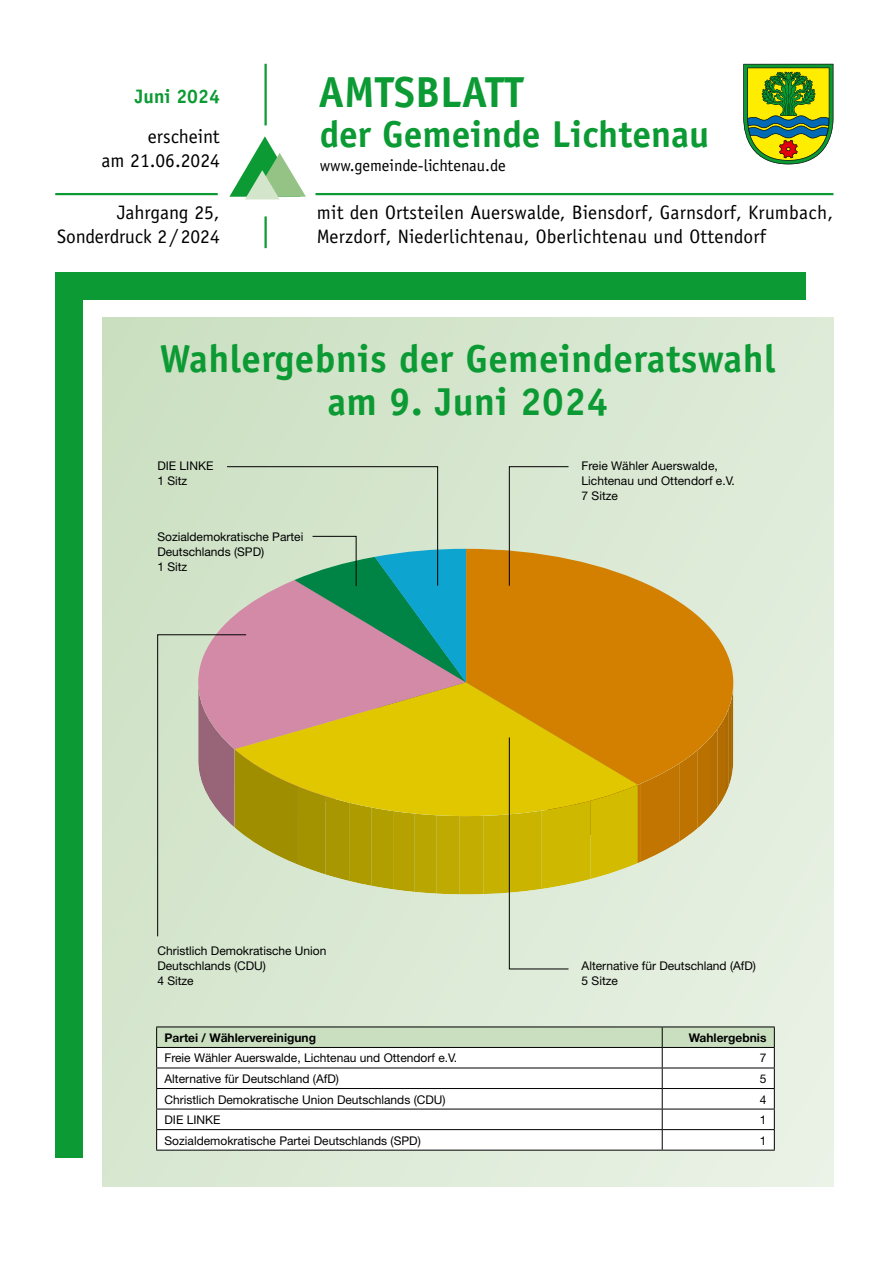
<style>
.page{position:relative;width:893px;height:1263px;background:#fff}
.page>*{position:absolute;margin:0;border:0;box-sizing:border-box;transform-origin:0 0}
.t1{font:700 43.5px "Officina Sans";color:#0b9a33}
.t2{font:700 39px/43.5px "Officina Sans";letter-spacing:.01em;color:#0b9a33;text-align:center}
.t3{font:700 37.5px "Officina Sans";color:#0b9a33}
.t4{font:19.5px/24px "Officina Sans";letter-spacing:.01em;color:#000}
.t5{font:700 19.5px "Officina Sans";color:#0b9a33}
.t6{font:16.5px "Officina Sans";color:#000}
.t7{font:12px/15px "Helvetica Neue";color:#000}
.t8{font:700 12px "Helvetica Neue";color:#000}
</style>
<div class="page">
<div style="left:55px;top:272px;width:751px;height:886px;background:#0b9a33"></div>
<div style="left:83px;top:300px;width:730px;height:886px;background:#fff"></div>
<div style="left:102px;top:317px;width:731px;height:869px;background:linear-gradient(to right,#cfe2c6,#e3eede)"></div>
<hr style="left:156px;top:1026px;width:506px;height:1px;background:#000">
<hr style="left:662px;top:1026px;width:113px;height:1px;background:#000">
<svg style="left:156px;top:1027px;width:619px;height:123px"></svg>
<hr style="left:156px;top:1150px;width:506px;height:1px;background:#000">
<hr style="left:662px;top:1150px;width:113px;height:1px;background:#000">
<svg style="left:157px;top:466px;width:577px;height:504px;background:#c9bc77"></svg>
<hr style="left:55px;top:193px;width:163px;height:2px;background:#0b9a33">
<hr style="left:315px;top:193px;width:518px;height:2px;background:#0b9a33">
<hr style="left:264px;top:216px;width:3px;height:32px;background:#0b9a33">
<hr style="left:264px;top:64px;width:3px;height:61px;background:#0b9a33">
<svg style="left:229px;top:136px;width:77px;height:63px"></svg>
<svg style="left:743px;top:64px;width:90px;height:100px;background:#89a937"></svg>
<h3 class="t5" style="left:135px;top:84px;width:86px">Juni 2024</h3>
<h3 class="t4" style="left:148px;top:125px;width:73px">erscheint</h3>
<h3 class="t4" style="left:101px;top:149px;width:120px">am 21.06.2024</h3>
<h3 class="t4" style="left:57px;top:201px;width:164px;line-height:23.4px;text-align:right">Jahrgang 25,<br>Sonderdruck 2/ 2024</h3>
<h1 class="t1" style="left:318px;top:65px;width:207px">Amtsblatt</h1>
<h3 class="t3" style="left:320px;top:111px;width:391px">der Gemeinde Lichtenau</h3>
<h3 class="t6" style="left:320px;top:156px;width:187px">www.gemeinde-lichtenau.de</h3>
<h3 class="t4" style="left:317px;top:200px;width:518px">mit den Ortsteilen Auerswalde, Biensdorf, Garnsdorf, Krumbach,<br>Merzdorf, Niederlichtenau, Oberlichtenau und Ottendorf</h3>
<h2 class="t2" style="left:160px;top:336px;width:617px">Wahlergebnis der Gemeinderatswahl am 9. Juni 2024</h2>
<p class="t7" style="left:157px;top:458px;width:58px">DIE LINKE<br>1 Sitz</p>
<p class="t7" style="left:157px;top:529px;width:147px">Sozialdemokratische Partei<br>Deutschlands (SPD)<br>1 Sitz</p>
<p class="t7" style="left:157px;top:943px;width:171px">Christlich Demokratische Union<br>Deutschlands (CDU)<br>4 Sitze</p>
<p class="t7" style="left:582px;top:458px;width:155px">Freie Wähler Auerswalde,<br>Lichtenau und Ottendorf e.V.<br>7 Sitze</p>
<p class="t7" style="left:582px;top:958px;width:176px">Alternative für Deutschland (AfD)<br>5 Sitze</p>
<p class="t8" style="left:165px;top:1030px;width:153px">Partei / Wählervereinigung</p>
<p class="t8" style="left:689px;top:1030px;width:79px">Wahlergebnis</p>
<p class="t7" style="left:165px;top:1050px;width:294px">Freie Wähler Auerswalde, Lichtenau und Ottendorf e.V.</p>
<p class="t7" style="left:760px;top:1050px;width:8px">7</p>
<p class="t7" style="left:165px;top:1071px;width:176px">Alternative für Deutschland (AfD)</p>
<p class="t7" style="left:760px;top:1071px;width:8px">5</p>
<p class="t7" style="left:165px;top:1091px;width:283px">Christlich Demokratische Union Deutschlands (CDU)</p>
<p class="t7" style="left:760px;top:1091px;width:8px">4</p>
<p class="t7" style="left:165px;top:1112px;width:58px">DIE LINKE</p>
<p class="t7" style="left:760px;top:1112px;width:8px">1</p>
<p class="t7" style="left:165px;top:1133px;width:258px">Sozialdemokratische Partei Deutschlands (SPD)</p>
<p class="t7" style="left:760px;top:1133px;width:8px">1</p>
</div>
